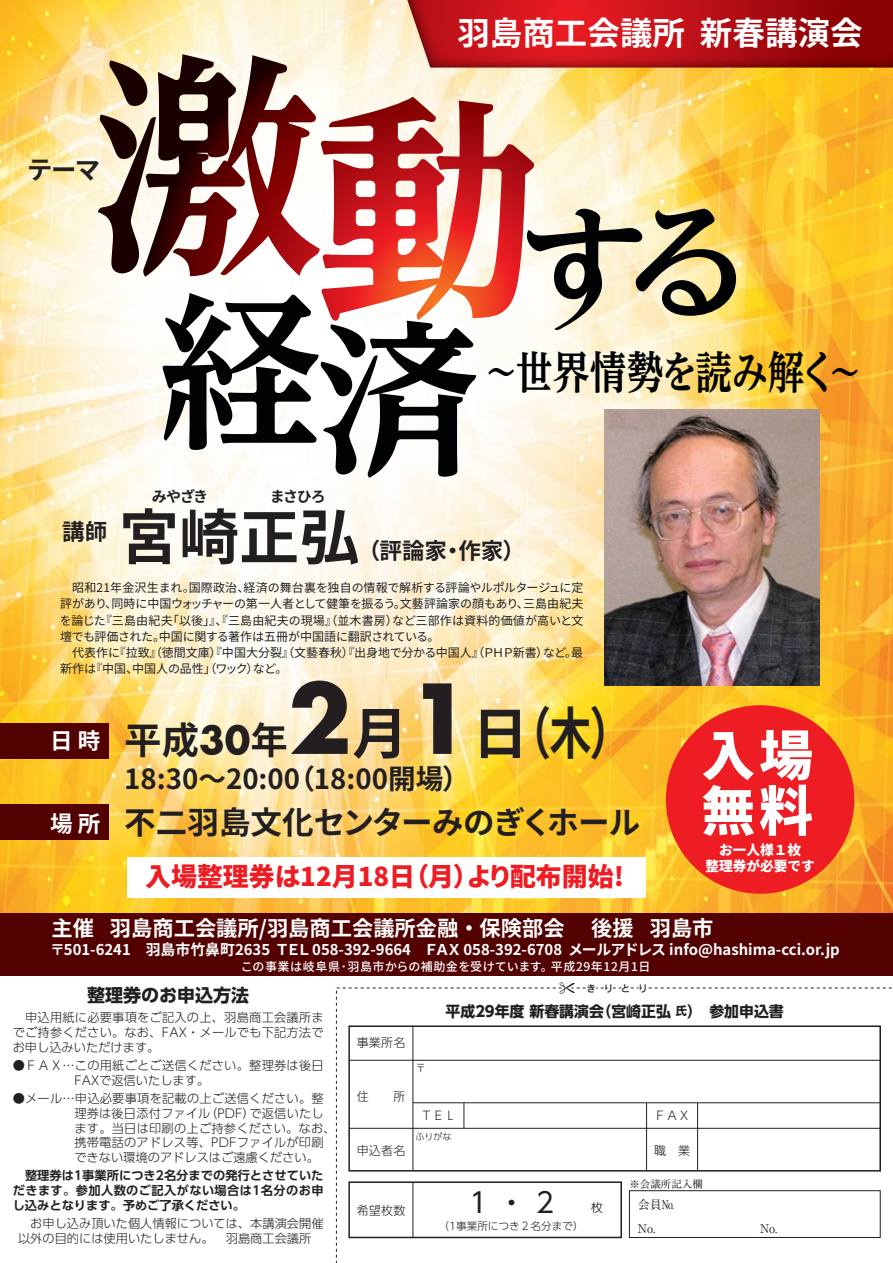
<style>
.page{position:relative;width:893px;height:1263px;background:#fff}
.page>*{position:absolute;margin:0;border:0;box-sizing:border-box;transform-origin:0 0}
.t1{font:700 60.15px "Source Han Sans JP";color:#231f20}
.t2{font:700 56.1px "Source Han Sans JP";color:#231f20}
.t3{font:800 53.85px/55.5px "Source Han Sans JP";color:#fff}
.t4{font:700 44.85px "UD Reimin Pro";letter-spacing:-.015em;color:#010203;scale:.82 1}
.t5{font:700 37.35px "Source Han Sans JP";color:#231f20}
.t6{font:700 32.55px "Source Han Sans JP";color:#fff}
.t7{font:700 31.5px "Source Han Sans JP";letter-spacing:-.02em;color:#231f20}
.t8{font:700 27.6px "Source Han Sans JP";color:#231f20}
.t9{font:27.6px "UD Shin Go Pro";color:#231f20}
.t10{font:800 25.95px "Source Han Sans JP";color:#ee1d23}
.t11{font:700 25.35px "Source Han Sans JP";color:#231f20}
.t12{font:700 22.5px "Source Han Sans JP";color:#231f20}
.t13{font:700 22.5px "Source Han Sans JP";color:#fff}
.t14{font:700 21.3px "Source Han Sans JP";color:#fff}
.t15{font:700 18px "UD Shin Go Pro";color:#231f20}
.t16{font:700 15px "Source Han Sans JP";letter-spacing:-.085em;color:#231f20}
.t17{font:700 14.85px "Source Han Sans JP";color:#fff}
.t18{font:700 14.85px "UD Shin Go Pro";color:#231f20}
.t19{font:800 13.65px/16px "Source Han Sans JP";color:#fff;text-align:center}
.t20{font:300 12.15px/14.9px "UD Shin Go Pro";letter-spacing:.015em;color:#231f20}
.t21{font:700 12.15px/14.9px "UD Shin Go Pro De";letter-spacing:.03em;color:#231f20;text-align:justify}
.t22{font:12px/16.2px "Source Han Sans JP";letter-spacing:-.005em;color:#231f20}
.t23{font:500 12px "Source Han Sans JP";letter-spacing:.05em;color:#fff}
.t24{font:300 12px "UD Shin Go Pro";letter-spacing:.02em;color:#231f20}
.t25{font:12px "Ryumin";color:#231f20}
.t26{font:12px "Seurat CID M";color:#231f20}
.t27{font:300 10.65px "UD Shin Go Pro";color:#231f20}
.t28{font:10.5px "Ryumin";color:#231f20}
.t29{font:300 10.5px "UD Shin Go Pro";color:#231f20}
.t30{font:9.6px "Rodin CID DB";color:#231f20}
.t31{font:300 9px "UD Shin Go Pro";color:#231f20}
.s1{font-family:"Futura Std";font-size:93.45px}
.s2{font-family:"Futura Std"}
.s3{font-size:11.1px}
</style>
<div class="page">
<img style="left:0;top:0;width:893px;height:913px">
<svg style="left:401px;top:0;width:492px;height:68px"></svg>
<img style="left:604px;top:410px;width:215px;height:275px">
<svg style="left:111px;top:54px;width:209px;height:223px"></svg>
<svg style="left:320px;top:97px;width:214px;height:224px"></svg>
<svg style="left:527px;top:209px;width:209px;height:121px"></svg>
<svg style="left:162px;top:293px;width:314px;height:185px"></svg>
<div style="left:666px;top:705px;width:188px;height:189px;background:#ee1d23;border-radius:50%"></div>
<div style="left:0;top:723px;width:109px;height:36px;background:#520000"></div>
<div style="left:0;top:805px;width:109px;height:35px;background:#520000"></div>
<div style="left:0;top:913px;width:893px;height:64px;background:#520000"></div>
<svg style="left:336px;top:987px;width:556px;height:276px"></svg>
<div style="left:348px;top:1025px;width:533px;height:146px;border:2px solid #231f20"></div>
<div style="left:348px;top:1181px;width:274px;height:57px;border:2px solid #231f20"></div>
<div style="left:629px;top:1190px;width:251px;height:48px;border:1px solid #231f20"></div>
<hr style="left:413px;top:1102px;width:467px;height:1px;background:#231f20">
<hr style="left:349px;top:1060px;width:531px;height:1px;background:#231f20">
<hr style="left:349px;top:1128px;width:531px;height:1px;background:#231f20">
<hr style="left:413px;top:1026px;width:1px;height:145px;background:#231f20">
<hr style="left:646px;top:1103px;width:1px;height:68px;background:#231f20">
<svg style="left:464px;top:1103px;width:1px;height:25px"></svg>
<hr style="left:697px;top:1103px;width:1px;height:68px;background:#231f20">
<hr style="left:413px;top:1182px;width:1px;height:55px;background:#231f20">
<svg style="left:555px;top:982px;width:60px;height:16px"></svg>
<svg style="left:621px;top:987px;width:28px;height:9px"></svg>
<div style="left:127px;top:857px;width:519px;height:40px;background:#fff"></div>
<h3 class="t11" style="left:27px;top:155px;width:75px">テーマ</h3>
<p class="t16" style="left:152px;top:488px;width:58px">みやざき</p>
<p class="t16" style="left:270px;top:488px;width:58px">まさひろ</p>
<h3 class="t6" style="left:457px;top:15px;width:407px">羽島商工会議所 新春講演会</h3>
<h3 class="t4" style="left:483px;top:335px;width:466px">～世界情勢を読み解く～</h3>
<h1 class="t1" style="left:119px;top:503px;width:242px">宮崎正弘</h1>
<h3 class="t12" style="left:62px;top:519px;width:47px">講師</h3>
<h3 class="t12" style="left:358px;top:538px;width:169px">（評論家・作家）</h3>
<p class="t22" style="left:60px;top:580px;width:525px">　昭和21年金沢生まれ。国際政治、経済の舞台裏を独自の情報で解析する評論やルポルタージュに定評があり、同時に中国ウォッチャーの第一人者として健筆を振るう。文藝評論家の顔もあり、三島由紀夫を論じた『三島由紀夫「以後」』、『三島由紀夫の現場』（並木書房）など三部作は資料的価値が高いと文壇でも評価された。中国に関する著作は五冊が中国語に翻訳されている。<br>　代表作に『拉致』（徳間文庫）『中国大分裂』（文藝春秋）『出身地で分かる中国人』（ＰＨＰ新書）など。最新作は『中国、中国人の品性」（ワック）など。</p>
<h3 class="t13" style="left:50px;top:728px;width:52px">日 時</h3>
<h3 class="t13" style="left:50px;top:811px;width:52px">場 所</h3>
<h2 class="t2" style="left:288px;top:702px;width:345px"><span class="s1">2</span>月<span class="s1">1</span>日（木）</h2>
<h3 class="t8" style="left:124px;top:763px;width:347px">18:30～20:00（18:00開場）</h3>
<h3 class="t5" style="left:124px;top:719px;width:165px">平成<span class="s2">30</span>年</h3>
<h3 class="t7" style="left:124px;top:804px;width:518px">不二羽島文化センターみのぎくホール</h3>
<h3 class="t10" style="left:145px;top:862px;width:480px">入場整理券は12月18日（月）より配布開始!</h3>
<h3 class="t3" style="left:701px;top:729px;width:113px">入場無料</h3>
<p class="t19" style="left:705px;top:842px;width:111px">お一人様１枚<br>整理券が必要です</p>
<h3 class="t14" style="left:51px;top:916px;width:515px">主催 羽島商工会議所/羽島商工会議所金融・保険部会</h3>
<h3 class="t14" style="left:591px;top:916px;width:124px">後援 羽島市</h3>
<p class="t17" style="left:50px;top:941px;width:791px">〒501-6241　羽島市竹鼻町2635 ＴＥＬ 058-392-9664　ＦＡＸ 058-392-6708 メールアドレス info@hashima-cci.or.jp</p>
<p class="t23" style="left:241px;top:960px;width:411px">この事業は岐阜県･羽島市からの補助金を受けています。平成29年12月1日</p>
<h3 class="t15" style="left:87px;top:981px;width:164px">整理券のお申込方法</h3>
<p class="t20" style="left:13px;top:1009px;width:312px;text-align:justify">　申込用紙に必要事項をご記入の上、羽島商工会議所までご持参ください。なお、FAX・メールでも下記方法でお申し込みいただけます。</p>
<p class="t20" style="left:74px;top:1057px;width:251px;text-indent:-62px">●ＦＡＸ…この用紙ごとご送信ください。整理券は後日<br>FAXで返信いたします。</p>
<p class="t20" style="left:74px;top:1090px;width:263px;text-indent:-62px">●メール…申込必要事項を記載の上ご送信ください。整理券は後日添付ファイル（PDF）で返信いたします。当日は印刷の上ご持参ください。なお、携帯電話のアドレス等、PDFファイルが印刷できない環境のアドレスはご遠慮ください。</p>
<p class="t21" style="left:13px;top:1168px;width:312px;text-indent:12px">整理券は1事業所につき2名分までの発行とさせていただきます。参加人数のご記入がない場合は1名分のお申し込みとなります。予めご了承ください。</p>
<p class="t20" style="left:18px;top:1216px;width:307px">　お申し込み頂いた個人情報については、本講演会開催以外の目的には使用いたしません。　羽島商工会議所　</p>
<p class="t24" style="left:357px;top:1033px;width:50px">事業所名</p>
<p class="t24" style="left:357px;top:1086px;width:13px">住</p>
<p class="t24" style="left:393px;top:1086px;width:13px">所</p>
<p class="t24" style="left:357px;top:1140px;width:50px">申込者名</p>
<p class="t24" style="left:357px;top:1201px;width:50px">希望枚数</p>
<p class="t30" style="left:586px;top:982px;width:63px">きりとり</p>
<p class="t29" style="left:415px;top:1060px;width:12px">〒</p>
<p class="t18" style="left:446px;top:999px;width:340px">平成２9年度 新春講演会（宮崎正弘 <span class="s3">氏</span>）　参加申込書</p>
<p class="t24" style="left:420px;top:1105px;width:37px">ＴＥＬ</p>
<p class="t31" style="left:415px;top:1129px;width:37px">ふりがな</p>
<h3 class="t9" style="left:469px;top:1180px;width:86px">1 ・ 2</h3>
<p class="t27" style="left:438px;top:1217px;width:147px">（1事業所につき２名分まで）</p>
<p class="t26" style="left:591px;top:1199px;width:13px">枚</p>
<p class="t24" style="left:654px;top:1105px;width:37px">ＦＡＸ</p>
<p class="t24" style="left:654px;top:1140px;width:38px">職 業</p>
<p class="t28" style="left:629px;top:1178px;width:75px">※会議所記入欄</p>
<p class="t25" style="left:638px;top:1221px;width:19px">No.</p>
<p class="t25" style="left:638px;top:1197px;width:37px">会員№</p>
<p class="t25" style="left:760px;top:1221px;width:19px">No.</p>
</div>
